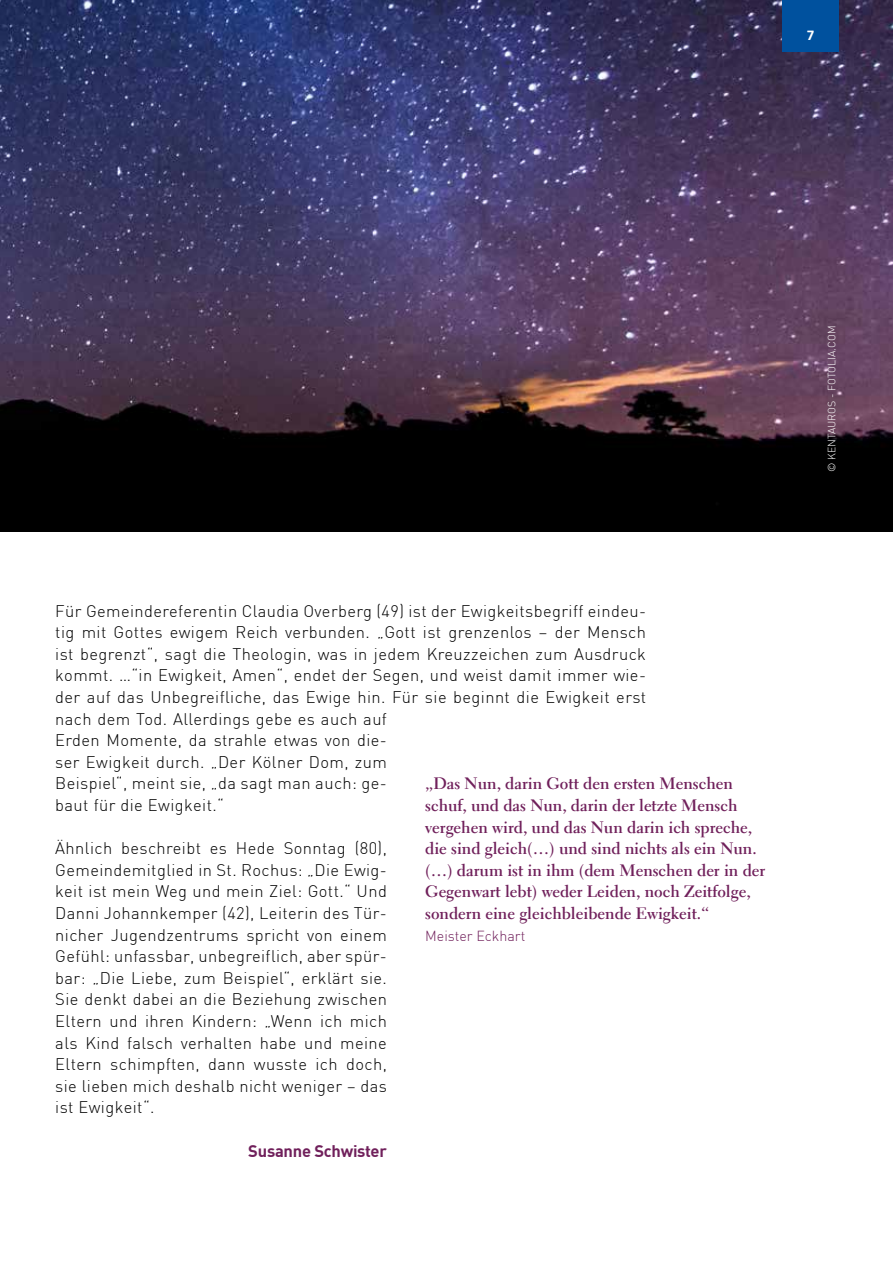
<style>
.page{position:relative;width:893px;height:1263px;background:#fff}
.page>*{position:absolute;margin:0;border:0;box-sizing:border-box;transform-origin:0 0}
.t1{font:300 16.5px/21.6px "DIN";letter-spacing:.025em;color:#000}
.t2{font:16.5px/21.6px "Electra LH Bold Os F";color:#70205b}
.t3{font:700 16.5px "DIN";letter-spacing:-.015em;color:#70205b}
.t4{font:700 15px "Calibri";color:#fff}
.t5{font:300 14.25px "DIN";color:#70205b}
.t6{font:300 10.5px "DIN";color:#fff}
</style>
<div class="page">
<img style="left:0;top:0;width:893px;height:531px">
<div style="left:783px;top:0;width:56px;height:52px;background:#00519e"></div>
<p class="t4" style="left:807px;top:26px;width:9px">7</p>
<p class="t1" style="left:55px;top:600px;width:592px">Für Gemeindereferentin Claudia Overberg (49) ist der Ewigkeitsbegriff eindeu&shy;tig mit Gottes ewigem Reich verbunden. „Gott ist grenzenlos – der Mensch ist begrenzt“, sagt die Theologin, was in jedem Kreuzzeichen zum Ausdruck kommt. …“in Ewigkeit, Amen“, endet der Segen, und weist damit immer wie&shy;der auf das Unbegreifliche, das Ewige hin. Für sie beginnt die Ewigkeit erst nach dem Tod. Allerdings gebe es auch auf<br>Erden Momente, da strahle etwas von die-<br>ser Ewigkeit durch. „Der Kölner Dom, zum<br>Beispiel“, meint sie, „da sagt man auch: ge-<br>baut für die Ewigkeit.“</p>
<p class="t1" style="left:55px;top:837px;width:333px;text-align:justify">Ähnlich beschreibt es Hede Sonntag (80), Gemeindemitglied in St. Rochus: „Die Ewig&shy;keit ist mein Weg und mein Ziel: Gott.“ Und Danni Johannkemper (42), Leiterin des Tür&shy;nicher Jugendzentrums spricht von einem Gefühl: unfassbar, unbegreiflich, aber spür&shy;bar: „Die Liebe, zum Beispiel“, erklärt sie.<br>Sie denkt dabei an die Beziehung zwischen Eltern und ihren Kindern: „Wenn ich mich als Kind falsch verhalten habe und meine Eltern schimpften, dann wusste ich doch, sie lieben mich deshalb nicht weniger – das ist Ewigkeit“.</p>
<p class="t3" style="left:248px;top:1140px;width:140px">Susanne Schwister</p>
<p class="t2" style="left:425px;top:773px;width:342px">„Das Nun, darin Gott den ersten Menschen schuf, und das Nun, darin der letzte Mensch vergehen wird, und das Nun darin ich spreche, die sind gleich(…) und sind nichts als ein Nun. (…) darum ist in ihm (dem Menschen der in der Gegenwart lebt) weder Leiden, noch Zeitfolge, sondern eine gleichbleibende Ewigkeit.“</p>
<p class="t5" style="left:425px;top:927px;width:102px">Meister Eckhart</p>
<p class="t6" style="left:825px;top:472px;width:148px;rotate:-90deg">© KENTAUROS - FOTOLIA.COM</p>
</div>
